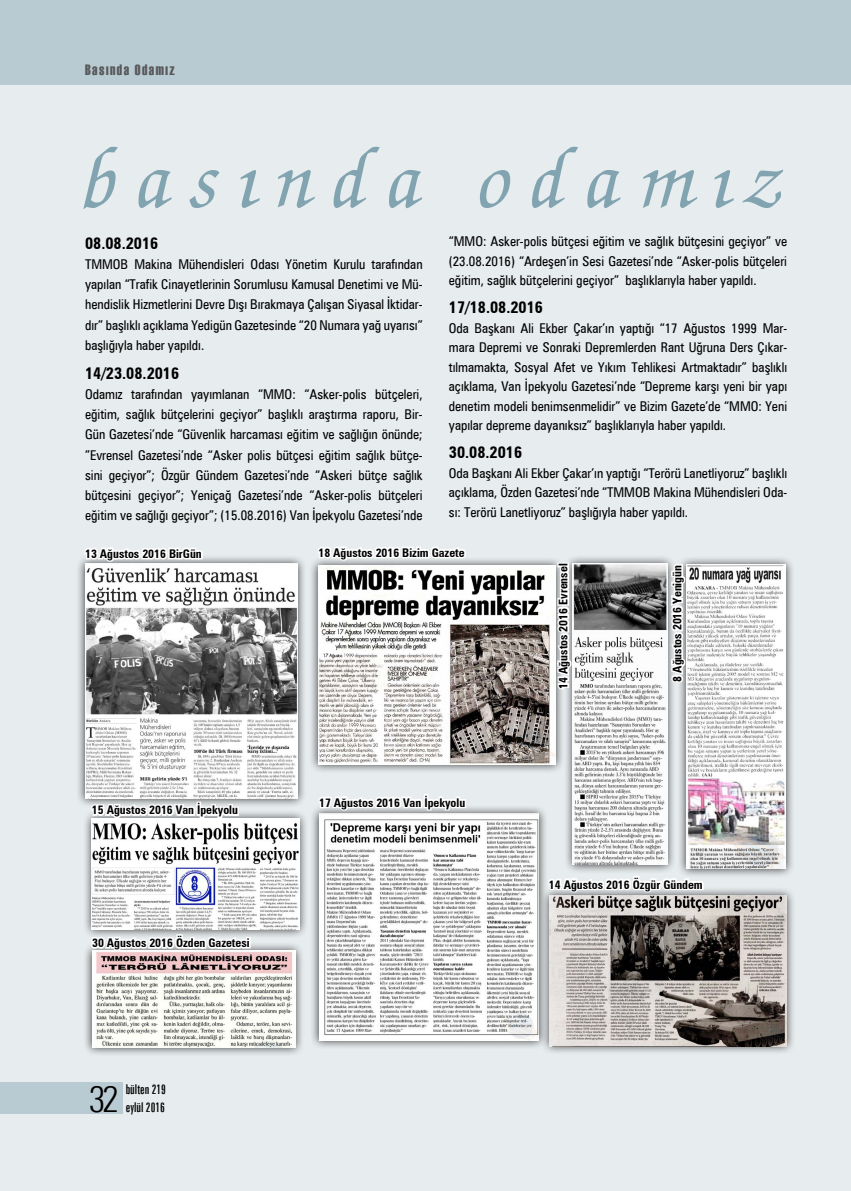
<style>
.page{position:relative;width:851px;height:1191px;background:#fff}
.page>*{position:absolute;margin:0;border:0;box-sizing:border-box;transform-origin:0 0}
.t1{font:italic 84px "Zurich Calligraphic";letter-spacing:.22em;color:#82a4b1}
.t2{font:300 condensed 36.15px "Zurich BT";color:#000}
.t3{font:700 condensed 16.5px "Zurich BT";color:#000}
.t4{font:15px "Haettenschweiler";letter-spacing:.1em;color:#58595b}
.t5{font:condensed 13.5px/20.2px "Zurich BT";color:#000;text-align:justify}
.t6{font:extra-condensed 13.5px/18px "Zurich BT";color:#000}
.t7{font:700 condensed 12px "Zurich BT";color:#000}
</style>
<div class="page">
<div style="left:0;top:84px;width:850px;height:1107px;background:#e7ecee"></div>
<div style="left:0;top:0;width:850px;height:84px;background:#b9cbd2"></div>
<div style="left:0;top:1082px;width:123px;height:32px;background:#b9cbd2"></div>
<div style="left:76px;top:554px;width:231px;height:254px;background:#000;opacity:.75"></div>
<img style="left:85px;top:563px;width:212px;height:236px">
<div style="left:309px;top:556px;width:255px;height:218px;background:#000;opacity:.75"></div>
<img style="left:318px;top:566px;width:237px;height:199px">
<div style="left:563px;top:554px;width:113px;height:319px;background:#000;opacity:.75"></div>
<img style="left:572px;top:563px;width:95px;height:300px">
<div style="left:83px;top:941px;width:222px;height:115px;background:#000;opacity:.75"></div>
<img style="left:92px;top:950px;width:204px;height:97px">
<div style="left:540px;top:886px;width:255px;height:169px;background:#000;opacity:.75"></div>
<img style="left:549px;top:895px;width:237px;height:151px">
<div style="left:83px;top:809px;width:225px;height:130px;background:#000;opacity:.75"></div>
<img style="left:92px;top:818px;width:207px;height:111px">
<div style="left:310px;top:804px;width:237px;height:246px;background:#000;opacity:.75"></div>
<img style="left:319px;top:813px;width:219px;height:227px">
<div style="left:677px;top:555px;width:117px;height:322px;background:#000;opacity:.75"></div>
<img style="left:686px;top:564px;width:99px;height:304px">
<svg style="left:82px;top:547px;width:122px;height:35px;background:#dadbdb"></svg>
<svg style="left:315px;top:546px;width:153px;height:35px"></svg>
<svg style="left:316px;top:794px;width:151px;height:24px"></svg>
<svg style="left:541px;top:563px;width:53px;height:128px;background:#bdbcbc"></svg>
<div style="left:557px;top:562px;width:12px;height:5px;border:3px solid #fff"></div>
<svg style="left:668px;top:562px;width:19px;height:125px;background:#dee0e1"></svg>
<svg style="left:546px;top:863px;width:159px;height:50px"></svg>
<svg style="left:89px;top:798px;width:151px;height:28px;background:#e2e4e4"></svg>
<svg style="left:84px;top:933px;width:166px;height:38px;background:#cabec0"></svg>
<p class="t4" style="left:85px;top:60px;width:91px">Basında Odamız</p>
<h1 class="t1" style="left:85px;top:137px;width:704px">basında odamız</h1>
<p class="t3" style="left:85px;top:233px;width:75px">08.08.2016</p>
<p class="t5" style="left:85px;top:254px;width:339px">TMMOB Makina Mühendisleri Odası Yönetim Kurulu tarafından yapılan “Trafik Cinayetlerinin Sorumlusu Kamusal Denetimi ve Mü&shy;hendislik Hizmetlerini Devre Dışı Bırakmaya Çalışan Siyasal İktidar&shy;dır” başlıklı açıklama Yedigün Gazetesinde “20 Numara yağ uyarısı” başlığıyla haber yapıldı.</p>
<p class="t3" style="left:85px;top:363px;width:96px">14/23.08.2016</p>
<p class="t5" style="left:85px;top:384px;width:339px">Odamız tarafından yayımlanan “MMO: “Asker-polis bütçeleri, eğitim, sağlık bütçelerini geçiyor” başlıklı araştırma raporu, Bir-Gün Gazetesi’nde “Güvenlik harcaması eğitim ve sağlığın önünde; ”Evrensel Gazetesi’nde “Asker polis bütçesi eğitim sağlık bütçe&shy;sini geçiyor”; Özgür Gündem Gazetesi’nde “Askeri bütçe sağlık bütçesini geçiyor”; Yeniçağ Gazetesi’nde “Asker-polis bütçeleri eğitim ve sağlığı geçiyor”; (15.08.2016) Van İpekyolu Gazetesi’nde</p>
<p class="t5" style="left:449px;top:232px;width:340px;line-height:19.5px">“MMO: Asker-polis bütçesi eğitim ve sağlık bütçesini geçiyor” ve (23.08.2016) “Ardeşen’in Sesi Gazetesi’nde “Asker-polis bütçeleri eğitim, sağlık bütçelerini geçiyor” başlıklarıyla haber yapıldı.</p>
<p class="t3" style="left:449px;top:297px;width:96px">17/18.08.2016</p>
<p class="t5" style="left:449px;top:318px;width:340px;line-height:19.5px">Oda Başkanı Ali Ekber Çakar’ın yaptığı “17 Ağustos 1999 Mar&shy;mara Depremi ve Sonraki Depremlerden Rant Uğruna Ders Çıkar&shy;tılmamakta, Sosyal Afet ve Yıkım Tehlikesi Artmaktadır” başlıklı açıklama, Van İpekyolu Gazetesi’nde “Depreme karşı yeni bir yapı denetim modeli benimsenmelidir” ve Bizim Gazete’de “MMO: Yeni yapılar depreme dayanıksız” başlıklarıyla haber yapıldı.</p>
<p class="t3" style="left:449px;top:442px;width:75px">30.08.2016</p>
<p class="t5" style="left:449px;top:463px;width:340px;line-height:19.5px">Oda Başkanı Ali Ekber Çakar’ın yaptığı “Terörü Lanetliyoruz” başlıklı açıklama, Özden Gazetesi’nde “TMMOB Makina Mühendisleri Oda&shy;sı: Terörü Lanetliyoruz” başlığıyla haber yapıldı.</p>
<p class="t7" style="left:85px;top:546px;width:118px">13 Ağustos 2016 BirGün</p>
<p class="t7" style="left:318px;top:545px;width:148px">18 Ağustos 2016 Bizim Gazete</p>
<p class="t7" style="left:92px;top:802px;width:148px">15 Ağustos 2016 Van İpekyolu</p>
<p class="t7" style="left:92px;top:935px;width:159px">30 Ağustos 2016 Özden Gazetesi</p>
<h2 class="t2" style="left:89px;top:1076px;width:31px">32</h2>
<p class="t6" style="left:126px;top:1080px;width:42px">bülten 219 eylül 2016</p>
<p class="t7" style="left:319px;top:795px;width:148px">17 Ağustos 2016 Van İpekyolu</p>
<p class="t7" style="left:556px;top:688px;width:127px;rotate:-90deg">14 Ağustos 2016 Evrensel</p>
<p class="t7" style="left:669px;top:681px;width:118px;rotate:-90deg">8 Ağustos 2016 Yenigün</p>
<p class="t7" style="left:549px;top:877px;width:155px">14 Ağustos 2016 Özgür Gündem</p>
</div>
